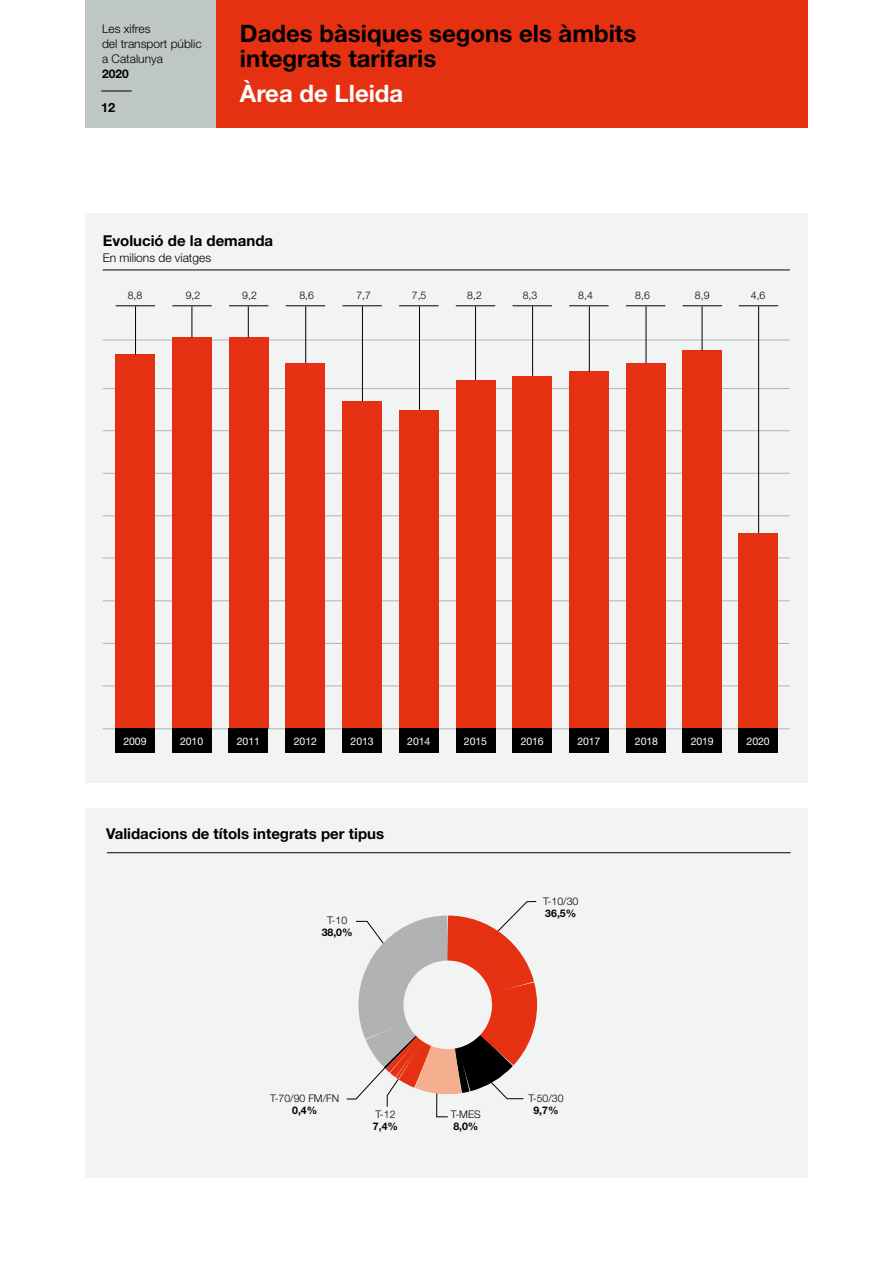
<style>
.page{position:relative;width:893px;height:1263px;background:#fff}
.page>*{position:absolute;margin:0;border:0;box-sizing:border-box;transform-origin:0 0}
.t1{font:700 24px/25.5px "Helvetica Neue LT Std";color:#000}
.t2{font:700 24px "Helvetica Neue LT Std";color:#fff}
.t3{font:700 15px "Helvetica Neue LT Std";color:#000}
.t4{font:700 12.75px "Helvetica Neue LT Std";color:#000}
.t5{font:300 12px/15px "Helvetica Neue LT Std";color:#000}
.t6{font:700 12px "Helvetica Neue LT Std";color:#000}
.t7{font:300 10.5px "Helvetica Neue LT Std";color:#000}
.t8{font:10.5px "Helvetica Neue LT Std";letter-spacing:-.01em;color:#fff}
.t9{font:700 10.5px "Helvetica Neue LT Std";color:#000}
</style>
<div class="page">
<div style="left:85px;top:0;width:132px;height:128px;background:#bec6c6"></div>
<hr style="left:101px;top:91px;width:31px;height:1px;background:#000">
<div style="left:85px;top:213px;width:723px;height:569px;background:#f2f4f4"></div>
<div style="left:85px;top:808px;width:723px;height:370px;background:#f2f4f4"></div>
<hr style="left:103px;top:686px;width:687px;height:1px;background:#b3b2b2">
<hr style="left:103px;top:728px;width:687px;height:1px;background:#b3b2b2">
<hr style="left:103px;top:643px;width:687px;height:1px;background:#b3b2b2">
<hr style="left:103px;top:601px;width:687px;height:1px;background:#b3b2b2">
<hr style="left:103px;top:558px;width:687px;height:1px;background:#b3b2b2">
<hr style="left:103px;top:515px;width:687px;height:1px;background:#b3b2b2">
<hr style="left:103px;top:473px;width:687px;height:1px;background:#b3b2b2">
<hr style="left:103px;top:430px;width:687px;height:1px;background:#b3b2b2">
<hr style="left:103px;top:388px;width:687px;height:1px;background:#b3b2b2">
<hr style="left:103px;top:340px;width:687px;height:1px;background:#b3b2b2">
<hr style="left:103px;top:270px;width:687px;height:1px;background:#000">
<hr style="left:116px;top:306px;width:39px;height:1px;background:#000">
<hr style="left:739px;top:306px;width:39px;height:1px;background:#000">
<hr style="left:229px;top:306px;width:39px;height:1px;background:#000">
<hr style="left:399px;top:306px;width:39px;height:1px;background:#000">
<hr style="left:172px;top:306px;width:40px;height:1px;background:#000">
<hr style="left:342px;top:306px;width:40px;height:1px;background:#000">
<hr style="left:286px;top:306px;width:39px;height:1px;background:#000">
<hr style="left:456px;top:306px;width:39px;height:1px;background:#000">
<hr style="left:512px;top:306px;width:40px;height:1px;background:#000">
<hr style="left:569px;top:306px;width:40px;height:1px;background:#000">
<hr style="left:626px;top:306px;width:39px;height:1px;background:#000">
<hr style="left:683px;top:306px;width:39px;height:1px;background:#000">
<div style="left:115px;top:355px;width:40px;height:374px;background:#e53012"></div>
<div style="left:738px;top:533px;width:40px;height:196px;background:#e53012"></div>
<div style="left:172px;top:338px;width:39px;height:391px;background:#e53012"></div>
<div style="left:229px;top:338px;width:39px;height:391px;background:#e53012"></div>
<div style="left:286px;top:363px;width:39px;height:366px;background:#e53012"></div>
<div style="left:342px;top:401px;width:40px;height:328px;background:#e53012"></div>
<div style="left:399px;top:410px;width:39px;height:319px;background:#e53012"></div>
<div style="left:456px;top:380px;width:39px;height:349px;background:#e53012"></div>
<div style="left:512px;top:376px;width:40px;height:353px;background:#e53012"></div>
<div style="left:569px;top:372px;width:40px;height:357px;background:#e53012"></div>
<div style="left:627px;top:363px;width:39px;height:366px;background:#e53012"></div>
<div style="left:683px;top:350px;width:39px;height:379px;background:#e53012"></div>
<hr style="left:135px;top:306px;width:1px;height:49px;background:#000">
<hr style="left:758px;top:306px;width:1px;height:227px;background:#000">
<hr style="left:192px;top:306px;width:1px;height:32px;background:#000">
<hr style="left:248px;top:306px;width:1px;height:32px;background:#000">
<hr style="left:305px;top:306px;width:1px;height:57px;background:#000">
<hr style="left:362px;top:306px;width:1px;height:95px;background:#000">
<hr style="left:419px;top:306px;width:1px;height:104px;background:#000">
<hr style="left:475px;top:306px;width:1px;height:74px;background:#000">
<hr style="left:532px;top:306px;width:1px;height:70px;background:#000">
<hr style="left:589px;top:306px;width:1px;height:66px;background:#000">
<hr style="left:646px;top:306px;width:1px;height:57px;background:#000">
<hr style="left:702px;top:306px;width:1px;height:44px;background:#000">
<div style="left:683px;top:729px;width:39px;height:24px;background:#000"></div>
<div style="left:456px;top:729px;width:39px;height:24px;background:#000"></div>
<div style="left:569px;top:729px;width:40px;height:24px;background:#000"></div>
<div style="left:342px;top:729px;width:40px;height:24px;background:#000"></div>
<div style="left:172px;top:729px;width:39px;height:24px;background:#000"></div>
<div style="left:627px;top:729px;width:39px;height:24px;background:#000"></div>
<div style="left:399px;top:729px;width:39px;height:24px;background:#000"></div>
<div style="left:229px;top:729px;width:39px;height:24px;background:#000"></div>
<div style="left:512px;top:729px;width:40px;height:24px;background:#000"></div>
<div style="left:286px;top:729px;width:39px;height:24px;background:#000"></div>
<div style="left:115px;top:729px;width:40px;height:24px;background:#000"></div>
<div style="left:738px;top:729px;width:40px;height:24px;background:#000"></div>
<hr style="left:107px;top:852px;width:684px;height:1px;background:#000">
<div style="left:217px;top:0;width:591px;height:128px;background:#e53012"></div>
<svg style="left:346px;top:901px;width:192px;height:217px"></svg>
<p class="t5" style="left:102px;top:21px;width:101px">Les xifres<br>del transport públic a Catalunya</p>
<p class="t6" style="left:102px;top:66px;width:28px">2020</p>
<p class="t4" style="left:101px;top:100px;width:16px">12</p>
<h1 class="t1" style="left:240px;top:20px;width:398px">Dades bàsiques segons els àmbits integrats tarifaris</h1>
<h1 class="t2" style="left:240px;top:78px;width:165px">Àrea de Lleida</h1>
<h2 class="t3" style="left:103px;top:231px;width:172px">Evolució de la demanda</h2>
<p class="t5" style="left:103px;top:249px;width:110px">En milions de viatges</p>
<p class="t7" style="left:128px;top:289px;width:16px">8,8</p>
<p class="t7" style="left:186px;top:289px;width:16px">9,2</p>
<p class="t7" style="left:242px;top:289px;width:16px">9,2</p>
<p class="t7" style="left:299px;top:289px;width:16px">8,6</p>
<p class="t7" style="left:356px;top:289px;width:16px">7,7</p>
<p class="t7" style="left:412px;top:289px;width:16px">7,5</p>
<p class="t7" style="left:467px;top:289px;width:16px">8,2</p>
<p class="t7" style="left:523px;top:289px;width:16px">8,3</p>
<p class="t7" style="left:578px;top:289px;width:16px">8,4</p>
<p class="t7" style="left:635px;top:289px;width:16px">8,6</p>
<p class="t7" style="left:695px;top:289px;width:16px">8,9</p>
<p class="t7" style="left:751px;top:289px;width:16px">4,6</p>
<p class="t8" style="left:123px;top:735px;width:25px">2009</p>
<p class="t8" style="left:180px;top:735px;width:25px">2010</p>
<p class="t8" style="left:237px;top:735px;width:25px">2011</p>
<p class="t8" style="left:294px;top:735px;width:25px">2012</p>
<p class="t8" style="left:351px;top:735px;width:25px">2013</p>
<p class="t8" style="left:407px;top:735px;width:25px">2014</p>
<p class="t8" style="left:464px;top:735px;width:25px">2015</p>
<p class="t8" style="left:521px;top:735px;width:25px">2016</p>
<p class="t8" style="left:577px;top:735px;width:25px">2017</p>
<p class="t8" style="left:635px;top:735px;width:25px">2018</p>
<p class="t8" style="left:691px;top:735px;width:25px">2019</p>
<p class="t8" style="left:747px;top:735px;width:25px">2020</p>
<h2 class="t3" style="left:106px;top:825px;width:279px">Validacions de títols integrats per tipus</h2>
<p class="t7" style="left:327px;top:914px;width:22px">T-10</p>
<p class="t9" style="left:322px;top:925px;width:32px">38,0%</p>
<p class="t7" style="left:543px;top:895px;width:37px">T-10/30</p>
<p class="t9" style="left:545px;top:907px;width:32px">36,5%</p>
<p class="t7" style="left:270px;top:1092px;width:71px">T-70/90 FM/FN</p>
<p class="t9" style="left:292px;top:1104px;width:27px">0,4%</p>
<p class="t7" style="left:375px;top:1108px;width:22px">T-12</p>
<p class="t9" style="left:373px;top:1120px;width:27px">7,4%</p>
<p class="t7" style="left:451px;top:1108px;width:31px">T-MES</p>
<p class="t9" style="left:453px;top:1120px;width:27px">8,0%</p>
<p class="t7" style="left:528px;top:1092px;width:37px">T-50/30</p>
<p class="t9" style="left:533px;top:1104px;width:27px">9,7%</p>
</div>
